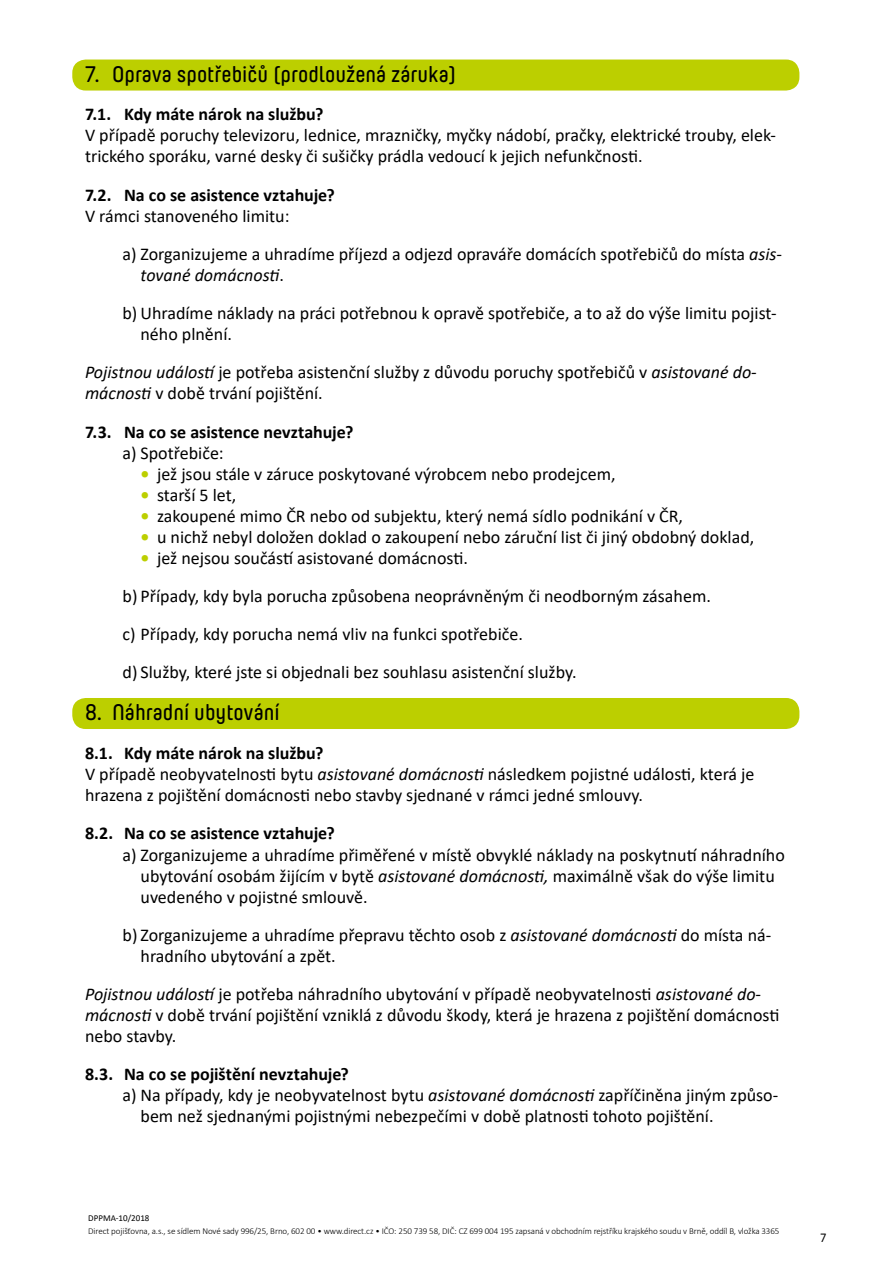
<style>
.page{position:relative;width:893px;height:1263px;background:#fff}
.page>*{position:absolute;margin:0;border:0;box-sizing:border-box;transform-origin:0 0}
.t1{font:600 22.5px "Direct Yummo";color:#000}
.t2{font:18px/21px "Calibri";color:#000}
.t3{font:700 18px/38.5px "Calibri";color:#000}
.t4{font:600 12px "Direct Yummo";color:#000}
.t5{font:300 9px "Calibri";letter-spacing:-.01em;color:#000}
.t6{font:9px "Calibri";color:#000}
.s1{font-style:italic}
.s2{font-weight:400;font-style:italic}
.s3{font-weight:400}
.s4{font-weight:700;color:#bccf00}
.s5{font-weight:700}
</style>
<div class="page">
<div style="left:72px;top:60px;width:727px;height:31px;background:#bccf00;border-radius:14px"></div>
<div style="left:72px;top:698px;width:727px;height:31px;background:#bccf00;border-radius:14px"></div>
<p class="t1" style="left:85px;top:61px;width:373px">7. Oprava spotřebičů (prodloužená záruka)</p>
<p class="t3" style="left:85px;top:95px;width:240px">7.1. Kdy máte nárok na službu?</p>
<p class="t2" style="left:85px;top:124px;width:692px">V případě poruchy televizoru, lednice, mrazničky, myčky nádobí, pračky, elektrické trouby, elek&shy;trického sporáku, varné desky či sušičky prádla vedoucí k jejich nefunkčnosti.</p>
<p class="t3" style="left:85px;top:176px;width:251px">7.2. Na co se asistence vztahuje?</p>
<p class="t2" style="left:123px;top:197px;width:661px;line-height:38px;text-indent:-37px">V rámci stanoveného limitu:<br>a) Zorganizujeme a uhradíme příjezd a odjezd opraváře domácích spotřebičů do místa <span class="s1">asis-</span></p>
<p class="t2" style="left:123px;top:256px;width:655px;line-height:38px;text-indent:18px"><span class="s1">tované domácnosti</span>.<br>b) Uhradíme náklady na práci potřebnou k opravě spotřebiče, a to až do výše limitu pojist-</p>
<p class="t2" style="left:85px;top:315px;width:673px;line-height:38px;text-indent:55px">ného plnění.<br><span class="s1">Pojistnou událostí</span> je potřeba asistenční služby z důvodu poruchy spotřebičů v <span class="s1">asistované do-</span></p>
<p class="t3" style="left:85px;top:374px;width:270px"><span class="s2">mácnosti</span> <span class="s3">v době trvání pojištění.<br></span>7.3. Na co se asistence nevztahuje?</p>
<p class="t2" style="left:123px;top:442px;width:103px">a) Spotřebiče:</p>
<p class="t2" style="left:141px;top:463px;width:477px"><span class="s4">•</span> jež jsou stále v záruce poskytované výrobcem nebo prodejcem,</p>
<p class="t2" style="left:141px;top:484px;width:97px"><span class="s4">•</span> starší 5 let,</p>
<p class="t2" style="left:141px;top:505px;width:544px"><span class="s4">•</span> zakoupené mimo ČR nebo od subjektu, který nemá sídlo podnikání v ČR,</p>
<p class="t2" style="left:141px;top:526px;width:615px"><span class="s4">•</span> u nichž nebyl doložen doklad o zakoupení nebo záruční list či jiný obdobný doklad,</p>
<p class="t2" style="left:123px;top:538px;width:590px;line-height:38px;text-indent:18px"><span class="s4">•</span> jež nejsou součástí asistované domácnosti.<br>b) Případy, kdy byla porucha způsobena neoprávněným či neodborným zásahem. c) Případy, kdy porucha nemá vliv na funkci spotřebiče.<br>d) Služby, které jste si objednali bez souhlasu asistenční služby.</p>
<p class="t1" style="left:85px;top:700px;width:196px">8. Náhradní ubytování</p>
<p class="t2" style="left:85px;top:742px;width:671px"><span class="s5">8.1. Kdy máte nárok na službu?<br></span>V případě neobyvatelnosti bytu <span class="s1">asistované domácnosti</span> následkem pojistné události, která je hrazena z pojištění domácnosti nebo stavby sjednané v rámci jedné smlouvy.</p>
<p class="t3" style="left:85px;top:814px;width:251px">8.2. Na co se asistence vztahuje?</p>
<p class="t2" style="left:141px;top:843px;width:646px;text-indent:-18px">a) Zorganizujeme a uhradíme přiměřené v místě obvyklé náklady na poskytnutí náhradního ubytování osobám žijícím v bytě <span class="s1">asistované domácnosti,</span> maximálně však do výše limitu uvedeného v pojistné smlouvě.</p>
<p class="t2" style="left:141px;top:923px;width:632px;text-indent:-18px">b) Zorganizujeme a uhradíme přepravu těchto osob z <span class="s1">asistované domácnosti</span> do místa ná&shy;hradního ubytování a zpět.</p>
<p class="t2" style="left:85px;top:983px;width:696px"><span class="s1">Pojistnou událostí</span> je potřeba náhradního ubytování v případě neobyvatelnosti <span class="s1">asistované do&shy;mácnosti</span> v době trvání pojištění vzniklá z důvodu škody, která je hrazena z pojištění domácnosti nebo stavby.</p>
<p class="t3" style="left:85px;top:1055px;width:265px">8.3. Na co se pojištění nevztahuje?</p>
<p class="t2" style="left:123px;top:1084px;width:657px">a) Na případy, kdy je neobyvatelnost bytu <span class="s1">asistované domácnosti</span> zapříčiněna jiným způso-</p>
<p class="t2" style="left:141px;top:1105px;width:574px">bem než sjednanými pojistnými nebezpečími v době platnosti tohoto pojištění.</p>
<p class="t6" style="left:88px;top:1212px;width:63px">DPPMA-10/2018</p>
<p class="t5" style="left:88px;top:1225px;width:693px">Direct pojišťovna, a.s., se sídlem Nové sady 996/25, Brno, 602 00 • www.direct.cz • IČO: 250 739 58, DIČ: CZ 699 004 195 zapsaná v obchodním rejstříku krajského soudu v Brně, oddíl B, vložka 3365</p>
<p class="t4" style="left:820px;top:1231px;width:7px">7</p>
</div>
